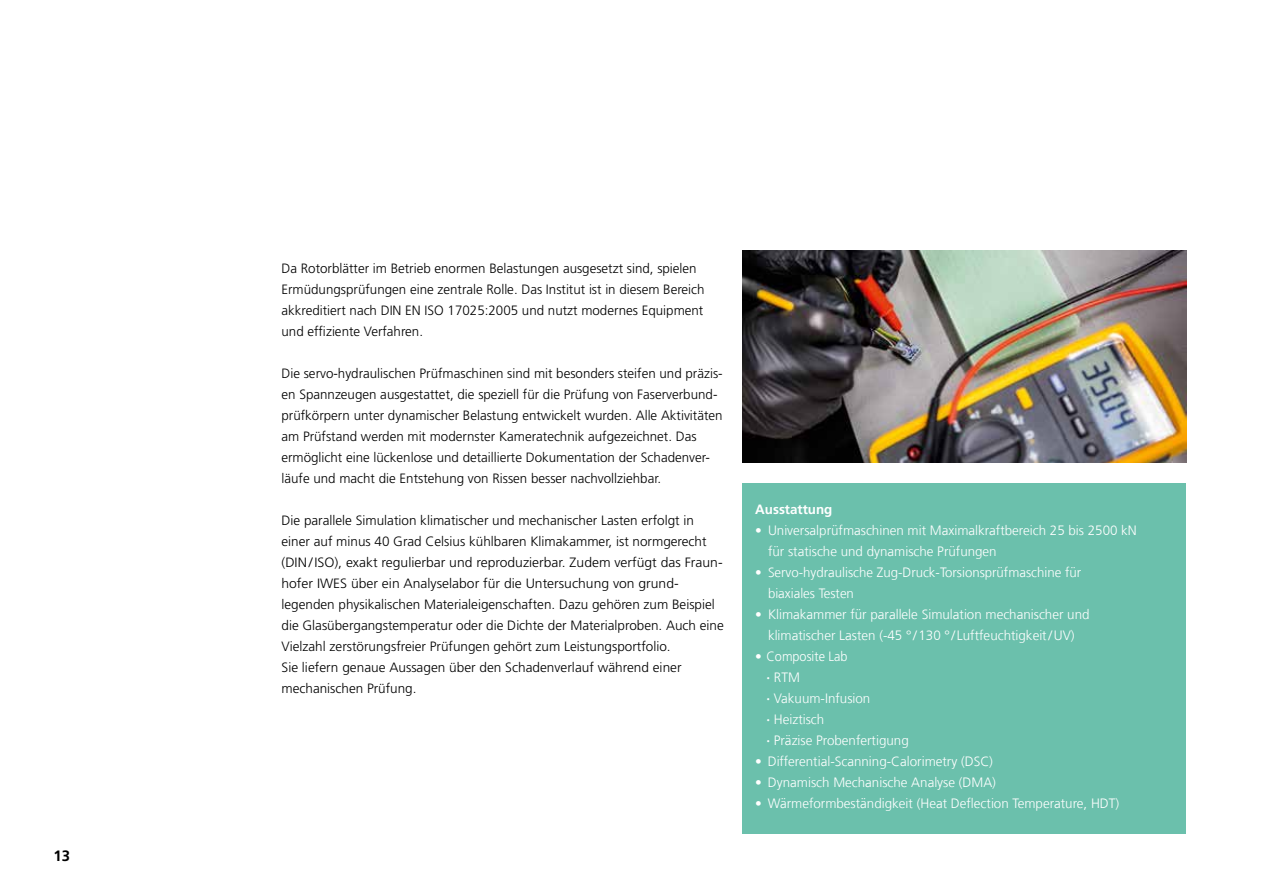
<style>
.page{position:relative;width:1263px;height:893px;background:#fff}
.page>*{position:absolute;margin:0;border:0;box-sizing:border-box;transform-origin:0 0}
.t1{font:700 15px "Frutiger";color:#000}
.t2{font:300 13.5px/21px "Frutiger";color:#000}
.t3{font:300 13.5px/21px "Frutiger LT Com";color:#fff}
.t4{font:300 13.5px "Frutiger";color:#fff;scale:.94 1}
.t5{font:700 13.5px "Frutiger LT Com";color:#fff}
.s1{font-family:"Frutiger LT Com"}
.s2{font-family:"Frutiger";font-weight:700}
</style>
<div class="page">
<div style="left:742px;top:483px;width:444px;height:350px;background:#6bc0ac"></div>
<img style="left:742px;top:251px;width:444px;height:212px">
<p class="t1" style="left:54px;top:847px;width:18px">13</p>
<p class="t2" style="left:281px;top:258px;width:425px">Da Rotorblätter im Betrieb enormen Belastungen ausgesetzt sind, spielen Ermüdungsprüfungen eine zentrale Rolle. Das Institut ist in diesem Bereich akkreditiert nach DIN EN ISO 17025:2005 und nutzt modernes Equipment und effiziente Verfahren.</p>
<p class="t2" style="left:281px;top:363px;width:443px">Die servo-hydraulischen Prüfmaschinen sind mit besonders steifen und präzis&shy;en Spannzeugen ausgestattet, die speziell für die Prüfung von Faserverbund&shy;prüfkörpern unter dynamischer Belastung entwickelt wurden. Alle Aktivitäten am Prüfstand werden mit modernster Kameratechnik aufgezeichnet. Das ermöglicht eine lückenlose und detaillierte Dokumentation der Schadenver&shy;läufe und macht die Entstehung von Rissen besser nachvollziehbar.</p>
<p class="t2" style="left:281px;top:510px;width:444px">Die parallele Simulation klimatischer und mechanischer Lasten erfolgt in einer auf minus 40 Grad Celsius kühlbaren Klimakammer, ist normgerecht (DIN/ISO), exakt regulierbar und reproduzierbar. Zudem verfügt das Fraun&shy;hofer IWES über ein Analyselabor für die Untersuchung von grund&shy;legenden physikalischen Materialeigenschaften. Dazu gehören zum Beispiel die Glasübergangstemperatur oder die Dichte der Materialproben. Auch eine Vielzahl zerstörungsfreier Prüfungen gehört zum Leistungsportfolio.<br>Sie liefern genaue Aussagen über den Schadenverlauf während einer mechanischen Prüfung.</p>
<p class="t5" style="left:755px;top:501px;width:79px">Ausstattung</p>
<p class="t3" style="left:768px;top:520px;width:370px;text-indent:-13px">• Universalprüfmaschinen mit Maximalkraftbereich 25 bis 2500 kN für statische und dynamische Prüfungen</p>
<p class="t3" style="left:768px;top:562px;width:315px;text-indent:-13px">• Servo-hydraulische Zug-Druck-Torsionsprüfmaschine für biaxiales Testen</p>
<p class="t3" style="left:755px;top:604px;width:336px;text-align:center">• Klimakammer für parallele Simulation mechanischer und klimatischer Lasten (-45 ° /130 ° / Luftfeuchtigkeit/UV)</p>
<p class="t4" style="left:755px;top:649px;width:100px"><span class="s1">•</span> Composite Lab</p>
<p class="t3" style="left:766px;top:667px;width:144px"><span class="s2">·</span> RTM<br><span class="s2">·</span> Vakuum-Infusion<br><span class="s2">·</span> Heiztisch<br><span class="s2">·</span> Präzise Probenfertigung</p>
<p class="t3" style="left:755px;top:751px;width:239px">• Differential-Scanning-Calorimetry (DSC)</p>
<p class="t3" style="left:755px;top:772px;width:242px">• Dynamisch Mechanische Analyse (DMA)</p>
<p class="t3" style="left:755px;top:793px;width:365px">• Wärmeformbeständigkeit (Heat Deflection Temperature, HDT)</p>
</div>
